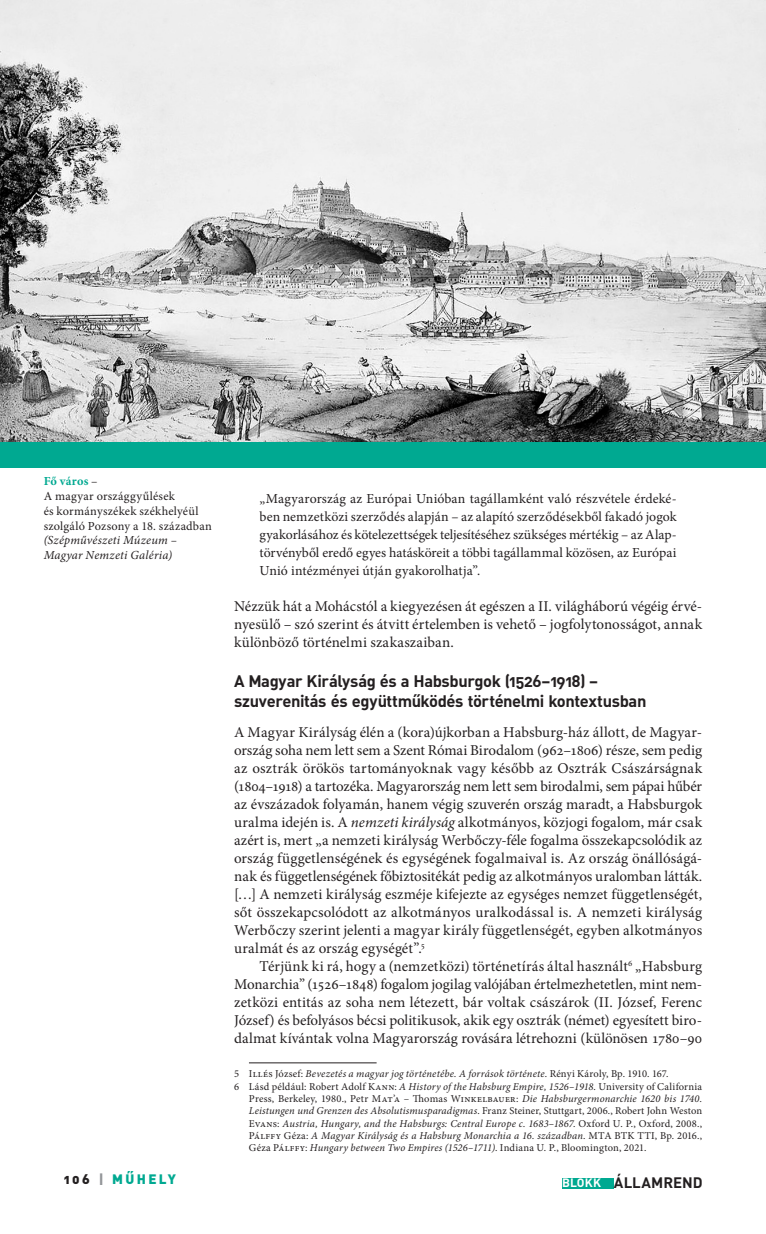
<style>
.page{position:relative;width:766px;height:1234px;background:#fff}
.page>*{position:absolute;margin:0;border:0;box-sizing:border-box;transform-origin:0 0}
._06_-_bel-belcím{font:700 16.5px/19.5px "DIN Alt PFL";letter-spacing:.005em;color:#231f20}
._8_-_kenyér_1_---_10_pt{font:15px/18px "Minion Pro";color:#231f20}
._9_-_kenyér_2_---_10_pt{font:15px/18px "Minion Pro";letter-spacing:-.005em;color:#231f20;text-align:justify}
.t1{font:700 15px "DIN Alt PFL";letter-spacing:.045em;color:#231f20}
._12_-_kenyér_3__--_9_2pt{font:13.8px/18px "Minion Pro";color:#231f20}
.t2{font:13.5px "DIN Alt Blk PFL";letter-spacing:.2em;color:#00a991}
._1000_-_képaláírás{font:12.3px/14.7px "Minion Pro";letter-spacing:.015em;color:#231f20}
._1000_-_képaláírás-2{font:italic 12.3px/14.7px "Minion Pro";letter-spacing:.02em;color:#231f20}
._20_-_lábjegyzet{font:italic 10.5px/12.3px "Minion Pro";letter-spacing:.015em;color:#231f20;text-align:justify}
.s1{font-weight:700;color:#00a991}
.s2{font-style:italic}
.s3{font-style:normal}
.s4{color:#231f20}
.s5{color:#939598}
.s6{font-size:12px;color:#fff}
</style>
<div class="page">
<div style="left:562px;top:1177px;width:51px;height:10px;background:#00a991"></div>
<hr style="left:249px;top:1062px;width:127px;height:1px;background:#231f20">
<img style="left:0;top:0;width:765px;height:442px">
<div style="left:0;top:442px;width:765px;height:25px;background:#00a991"></div>
<p class="_1000_-_képaláírás" style="left:44px;top:474px;width:170px"><span class="s1">Fő város</span> –<br>A magyar országgyűlések<br>és kormányszékek székhelyéül szolgáló Pozsony a 18. században</p>
<p class="_1000_-_képaláírás-2" style="left:44px;top:533px;width:135px">(Szépművészeti Múzeum –<br>Magyar Nemzeti Galéria)</p>
<p class="_12_-_kenyér_3__--_9_2pt" style="left:259px;top:489px;width:418px">„Magyarország az Európai Unióban tagállamként való részvétele érdeké&shy;ben nemzetközi szerződés alapján – az alapító szerződésekből fakadó jogok gyakorlásához és kötelezettségek teljesítéséhez szükséges mértékig – az Alap&shy;törvényből eredő egyes hatásköreit a többi tagállammal közösen, az Európai Unió intézményei útján gyakorolhatja”.</p>
<p class="_8_-_kenyér_1_---_10_pt" style="left:234px;top:597px;width:469px">Nézzük hát a Mohácstól a kiegyezésen át egészen a II. világháború végéig érvé&shy;nyesülő – szó szerint és átvitt értelemben is vehető – jogfolytonosságot, annak különböző történelmi szakaszaiban.</p>
<p class="_06_-_bel-belcím" style="left:234px;top:670px;width:413px">A Magyar Királyság és a Habsburgok (1526–1918) – szuverenitás és együttműködés történelmi kontextusban</p>
<p class="_8_-_kenyér_1_---_10_pt" style="left:234px;top:723px;width:469px;text-align:justify">A Magyar Királyság élén a (kora)újkorban a Habsburg-ház állott, de Magyar&shy;ország soha nem lett sem a Szent Római Birodalom (962–1806) része, sem pedig az osztrák örökös tartományoknak vagy később az Osztrák Császárságnak (1804–1918) a tartozéka. Magyarország nem lett sem birodalmi, sem pápai hűbér az évszázadok folyamán, hanem végig szuverén ország maradt, a Habsburgok uralma idején is. A <span class="s2">nemzeti királyság</span> alkotmányos, közjogi fogalom, már csak azért is, mert „a nemzeti királyság Werbőczy-féle fogalma összekapcsolódik az ország függetlenségének és egységének fogalmaival is. Az ország önállóságá&shy;nak és függetlenségének főbiztositékát pedig az alkotmányos uralomban látták. […] A nemzeti királyság eszméje kifejezte az egységes nemzet függetlenségét, sőt összekapcsolódott az alkotmányos uralkodással is. A nemzeti királyság Werbőczy szerint jelenti a magyar király függetlenségét, egyben alkotmányos uralmát és az ország egységét”.<sup>5</sup></p>
<p class="_9_-_kenyér_2_---_10_pt" style="left:234px;top:957px;width:469px;text-indent:26px">Térjünk ki rá, hogy a (nemzetközi) történetírás által használt<sup>6</sup> „Habsburg Monarchia” (1526–1848) fogalom jogilag valójában értelmezhetetlen, mint nem&shy;zetközi entitás az soha nem létezett, bár voltak császárok (II. József, Ferenc József) és befolyásos bécsi politikusok, akik egy osztrák (német) egyesített biro&shy;dalmat kívántak volna Magyarország rovására létrehozni (különösen 1780–90</p>
<p class="_20_-_lábjegyzet" style="left:234px;top:1067px;width:436px"><span class="s3">5 Illés József:</span> Bevezetés a magyar jog történetébe. A források története<span class="s3">. Rényi Károly, Bp. 1910. 167.</span></p>
<p class="_20_-_lábjegyzet" style="left:249px;top:1079px;width:454px;text-indent:-15px"><span class="s3">6 Lásd például: Robert Adolf Kann:</span> A History of the Habsburg Empire, 1526–1918<span class="s3">. University of California Press, Berkeley, 1980., Petr Mat’a – Thomas Winkelbauer:</span> Die Habsburgermonarchie 1620 bis 1740.<br>Leistungen und Grenzen des Absolutismusparadigmas<span class="s3">. Franz Steiner, Stuttgart, 2006., Robert John Weston Evans:</span> Austria, Hungary, and the Habsburgs: Central Europe c. 1683–1867<span class="s3">. Oxford U. P., Oxford, 2008., Pálffy Géza:</span> A Magyar Királyság és a Habsburg Monarchia a 16. században<span class="s3">. MTA BTK TTI, Bp. 2016., Géza Pálffy:</span> Hungary between Two Empires (1526–1711)<span class="s3">. Indiana U. P., Bloomington, 2021.</span></p>
<p class="t2" style="left:64px;top:1169px;width:114px"><span class="s4">106</span> <span class="s5">|</span> MŰHELY</p>
<p class="t1" style="left:562px;top:1172px;width:141px"><span class="s6">BLOKK</span> ÁLLAMREND</p>
</div>
